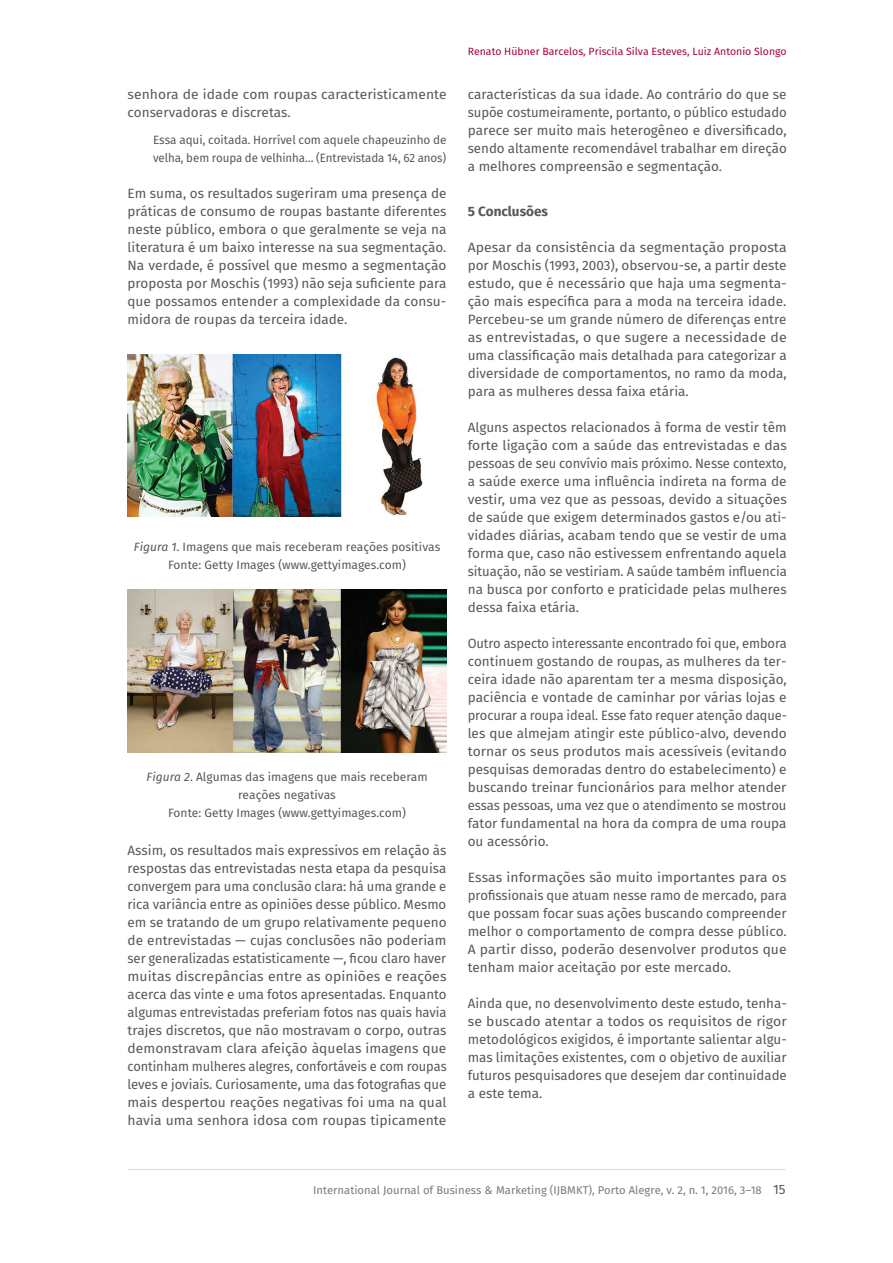
<style>
.page{position:relative;width:893px;height:1263px;background:#fff}
.page>*{position:absolute;margin:0;border:0;box-sizing:border-box;transform-origin:0 0}
.t1{font:13.5px/18px "Fira Sans";color:#57585a;text-align:justify}
.t2{font:13.5px/18px "Fira Sans";color:#57585a;text-align:justify;scale:.96 1}
.t3{font:700 13.5px "Fira Sans";color:#57585a}
.t4{font:12px/18px "Fira Sans";color:#57585a;text-align:center}
.t5{font:11.25px "Fira Sans";color:#787a7d}
.t6{font:10.5px "Fira Sans";color:#a90332}
.s1{font-style:italic}
.s2{font-size:13.5px;color:#57585a}
</style>
<div class="page">
<img style="left:128px;top:354px;width:295px;height:163px">
<img style="left:128px;top:590px;width:318px;height:162px">
<hr style="left:128px;top:1169px;width:658px;height:1px;background:#97999c">
<p class="t1" style="left:128px;top:85px;width:321px">senhora de idade com roupas caracteristicamente conservadoras e discretas.</p>
<p class="t4" style="left:153px;top:130px;width:295px;text-align:left">Essa aqui, coitada. Horrível com aquele chapeuzinho de velha, bem roupa de velhinha… (Entrevistada 14, 62 anos)</p>
<p class="t1" style="left:128px;top:184px;width:321px">Em suma, os resultados sugeriram uma presença de práticas de consumo de roupas bastante diferentes neste público, embora o que geralmente se veja na literatura é um baixo interesse na sua segmentação.<br>Na verdade, é possível que mesmo a segmentação proposta por Moschis (1993) não seja suficiente para que possamos entender a complexidade da consu&shy;midora de roupas da terceira idade.</p>
<p class="t4" style="left:134px;top:537px;width:308px"><span class="s1">Figura 1</span>. Imagens que mais receberam reações positivas<br>Fonte: Getty Images (www.gettyimages.com)</p>
<p class="t4" style="left:146px;top:768px;width:283px"><span class="s1">Figura 2</span>. Algumas das imagens que mais receberam reações negativas<br>Fonte: Getty Images (www.gettyimages.com)</p>
<p class="t1" style="left:128px;top:841px;width:321px">Assim, os resultados mais expressivos em relação às respostas das entrevistadas nesta etapa da pesquisa convergem para uma conclusão clara: há uma grande e rica variância entre as opiniões desse público. Mesmo em se tratando de um grupo relativamente pequeno de entrevistadas — cujas conclusões não poderiam ser generalizadas estatisticamente —, ficou claro haver muitas discrepâncias entre as opiniões e reações acerca das vinte e uma fotos apresentadas. Enquanto algumas entrevistadas preferiam fotos nas quais havia trajes discretos, que não mostravam o corpo, outras demonstravam clara afeição àquelas imagens que continham mulheres alegres, confortáveis e com roupas leves e joviais. Curiosamente, uma das fotografias que mais despertou reações negativas foi uma na qual havia uma senhora idosa com roupas tipicamente</p>
<p class="t6" style="left:468px;top:43px;width:320px">Renato Hübner Barcelos, Priscila Silva Esteves, Luiz Antonio Slongo</p>
<p class="t1" style="left:468px;top:85px;width:321px">características da sua idade. Ao contrário do que se supõe costumeiramente, portanto, o público estudado parece ser muito mais heterogêneo e diversificado, sendo altamente recomendável trabalhar em direção a melhores compreensão e segmentação.</p>
<p class="t3" style="left:468px;top:200px;width:82px">5 Conclusões</p>
<p class="t1" style="left:468px;top:238px;width:321px">Apesar da consistência da segmentação proposta por Moschis (1993, 2003), observou-se, a partir deste estudo, que é necessário que haja uma segmenta&shy;ção mais específica para a moda na terceira idade.<br>Percebeu-se um grande número de diferenças entre as entrevistadas, o que sugere a necessidade de uma classificação mais detalhada para categorizar a diversidade de comportamentos, no ramo da moda, para as mulheres dessa faixa etária.</p>
<p class="t1" style="left:468px;top:418px;width:321px">Alguns aspectos relacionados à forma de vestir têm forte ligação com a saúde das entrevistadas e das pessoas de seu convívio mais próximo. Nesse contexto, a saúde exerce uma influência indireta na forma de vestir, uma vez que as pessoas, devido a situações de saúde que exigem determinados gastos e/ou ati&shy;vidades diárias, acabam tendo que se vestir de uma forma que, caso não estivessem enfrentando aquela situação, não se vestiriam. A saúde também influencia na busca por conforto e praticidade pelas mulheres dessa faixa etária.</p>
<p class="t2" style="left:468px;top:634px;width:334px">Outro aspecto interessante encontrado foi que, embora continuem gostando de roupas, as mulheres da ter&shy;ceira idade não aparentam ter a mesma disposição, paciência e vontade de caminhar por várias lojas e procurar a roupa ideal. Esse fato requer atenção daque&shy;les que almejam atingir este público-alvo, devendo tornar os seus produtos mais acessíveis (evitando pesquisas demoradas dentro do estabelecimento) e buscando treinar funcionários para melhor atender essas pessoas, uma vez que o atendimento se mostrou fator fundamental na hora da compra de uma roupa ou acessório.</p>
<p class="t1" style="left:468px;top:868px;width:321px">Essas informações são muito importantes para os profissionais que atuam nesse ramo de mercado, para que possam focar suas ações buscando compreender melhor o comportamento de compra desse público.<br>A partir disso, poderão desenvolver produtos que tenham maior aceitação por este mercado.</p>
<p class="t1" style="left:468px;top:994px;width:321px">Ainda que, no desenvolvimento deste estudo, tenha&shy;se buscado atentar a todos os requisitos de rigor metodológicos exigidos, é importante salientar algu&shy;mas limitações existentes, com o objetivo de auxiliar futuros pesquisadores que desejem dar continuidade a este tema.</p>
<p class="t5" style="left:313px;top:1181px;width:474px">International Journal of Business &amp; Marketing (IJBMKT), Porto Alegre, v. 2, n. 1, 2016, 3–18 <span class="s2">15</span></p>
</div>
